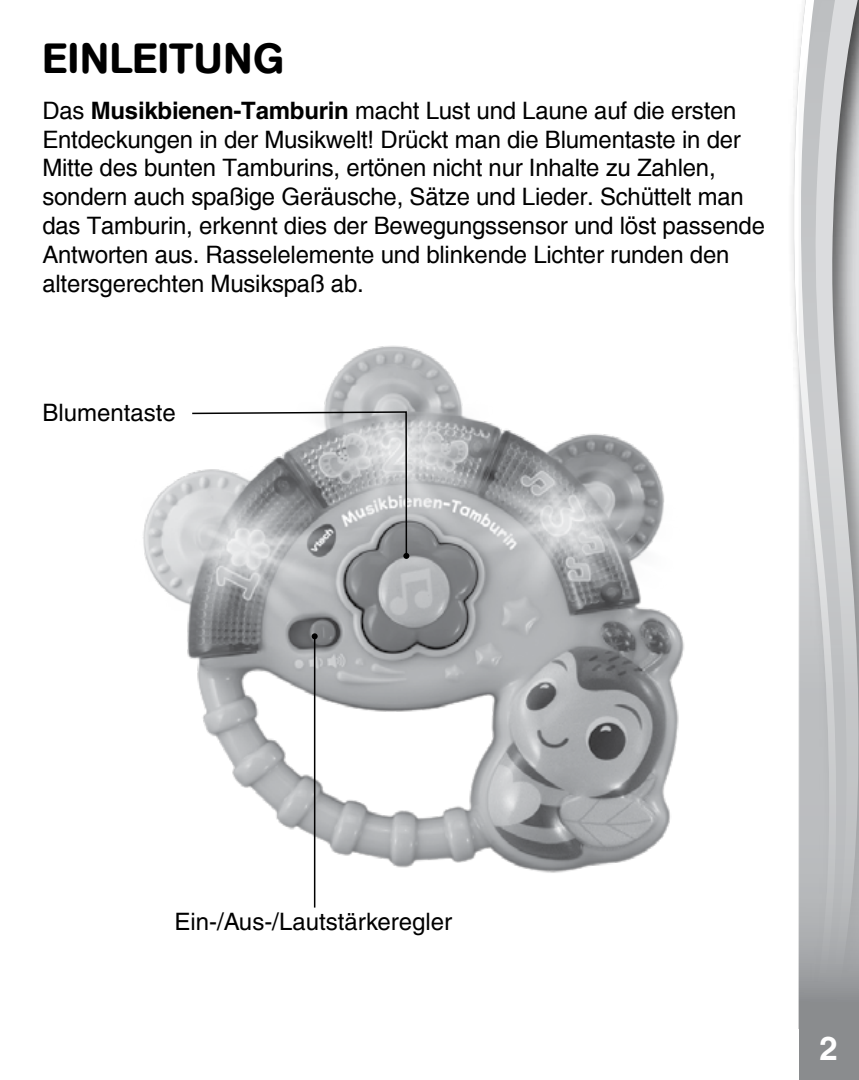
<style>
.page{position:relative;width:859px;height:1080px;background:#fff}
.page>*{position:absolute;margin:0;border:0;box-sizing:border-box;transform-origin:0 0}
.t1{font:500 42px "AG Book Rounded";letter-spacing:.02em;color:#000}
.t2{font:700 33px "Helvetica";color:#fff}
.t3{font:24px/28.8px "Helvetica";letter-spacing:-.01em;color:#000}
.t4{font:500 24px "Helvetica";color:#000}
.s1{font-weight:700}
</style>
<div class="page">
<svg style="left:793px;top:55px;width:6px;height:974px"></svg>
<svg style="left:799px;top:0;width:60px;height:1080px;background:#bdbec0"></svg>
<img style="left:143px;top:345px;width:541px;height:563px">
<hr style="left:314px;top:636px;width:1px;height:272px;background:#000">
<svg style="left:312px;top:633px;width:6px;height:6px"></svg>
<svg style="left:191px;top:411px;width:218px;height:148px"></svg>
<h1 class="t1" style="left:42px;top:34px;width:243px">EINLEITUNG</h1>
<p class="t3" style="left:42px;top:96px;width:724px">Das <span class="s1">Musikbienen-Tamburin</span> macht Lust und Laune auf die ersten Entdeckungen in der Musikwelt! Drückt man die Blumentaste in der Mitte des bunten Tamburins, ertönen nicht nur Inhalte zu Zahlen, sondern auch spaßige Geräusche, Sätze und Lieder. Schüttelt man das Tamburin, erkennt dies der Bewegungssensor und löst passende Antworten aus. Rasselelemente und blinkende Lichter runden den altersgerechten Musikspaß ab.</p>
<p class="t4" style="left:42px;top:399px;width:135px">Blumentaste</p>
<p class="t4" style="left:174px;top:908px;width:279px">Ein-/Aus-/Lautstärkeregler</p>
<h2 class="t2" style="left:820px;top:1025px;width:25px">2 <sup>2</sup>2</h2>
</div>
